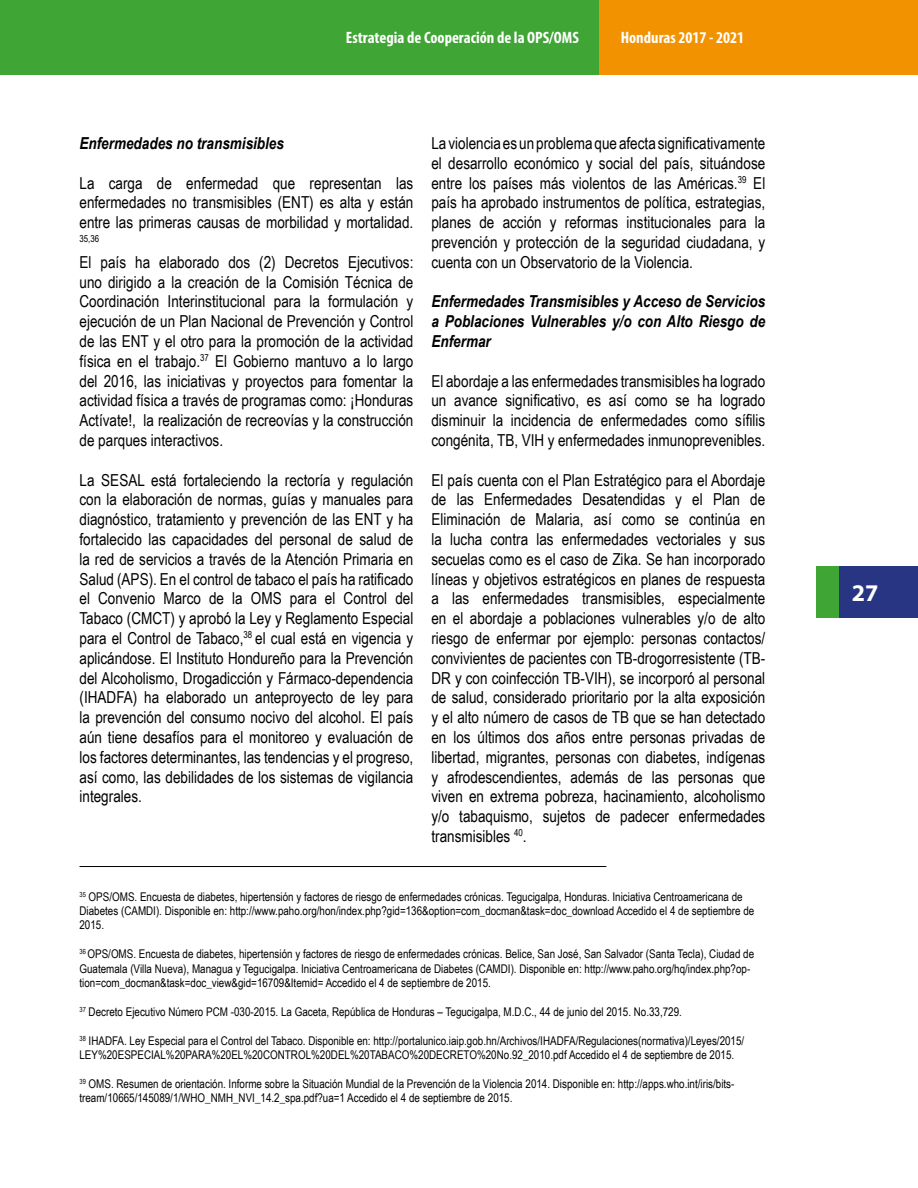
<style>
.page{position:relative;width:918px;height:1188px;background:#fff}
.page>*{position:absolute;margin:0;border:0;box-sizing:border-box;transform-origin:0 0}
.t1{font:700 24px "Myriad Pro";color:#fff}
.t2{font:16.5px/19.8px "Arial Narrow";color:#000;text-align:justify}
.t3{font:italic 700 16.5px/19.8px "Arial Narrow";color:#000;text-align:justify}
.t4{font:700 condensed 16.5px "Myriad Pro";color:#fff}
.t5{font:12px/14.4px "Arial Narrow";color:#000}
.t6{font:9.6px "Arial Narrow";color:#000}
</style>
<div class="page">
<div style="left:0;top:0;width:600px;height:74px;background:#3fa535"></div>
<div style="left:600px;top:0;width:318px;height:74px;background:#f39200"></div>
<div style="left:816px;top:566px;width:101px;height:52px;background:#283583"></div>
<div style="left:816px;top:566px;width:22px;height:52px;background:#3fa535"></div>
<hr style="left:80px;top:866px;width:526px;height:1px;background:#000">
<p class="t4" style="left:346px;top:27px;width:234px">Estrategia de Cooperación de la OPS/OMS</p>
<p class="t4" style="left:621px;top:27px;width:125px">Honduras 2017 - 2021</p>
<p class="t3" style="left:80px;top:132px;width:206px">Enfermedades no transmisibles</p>
<p class="t2" style="left:80px;top:172px;width:335px">La carga de enfermedad que representan las enfermedades no transmisibles (ENT) es alta y están entre las primeras causas de morbilidad y mortalidad.</p>
<p class="t6" style="left:80px;top:232px;width:21px">35,36</p>
<p class="t2" style="left:80px;top:251px;width:335px">El país ha elaborado dos (2) Decretos Ejecutivos: uno dirigido a la creación de la Comisión Técnica de Coordinación Interinstitucional para la formulación y ejecución de un Plan Nacional de Prevención y Control de las ENT y el otro para la promoción de la actividad física en el trabajo.<sup>37</sup> El Gobierno mantuvo a lo largo del 2016, las iniciativas y proyectos para fomentar la actividad física a través de programas como: ¡Honduras Actívate!, la realización de recreovías y la construcción de parques interactivos.</p>
<p class="t2" style="left:80px;top:469px;width:335px">La SESAL está fortaleciendo la rectoría y regulación con la elaboración de normas, guías y manuales para diagnóstico, tratamiento y prevención de las ENT y ha fortalecido las capacidades del personal de salud de la red de servicios a través de la Atención Primaria en Salud (APS). En el control de tabaco el país ha ratificado el Convenio Marco de la OMS para el Control del Tabaco (CMCT) y aprobó la Ley y Reglamento Especial para el Control de Tabaco,<sup>38</sup> el cual está en vigencia y aplicándose. El Instituto Hondureño para la Prevención del Alcoholismo, Drogadicción y Fármaco-dependencia (IHADFA) ha elaborado un anteproyecto de ley para la prevención del consumo nocivo del alcohol. El país aún tiene desafíos para el monitoreo y evaluación de los factores determinantes, las tendencias y el progreso, así como, las debilidades de los sistemas de vigilancia integrales.</p>
<p class="t2" style="left:431px;top:133px;width:335px">La violencia es un problema que afecta significativamente el desarrollo económico y social del país, situándose entre los países más violentos de las Américas.<sup>39</sup> El país ha aprobado instrumentos de política, estrategias, planes de acción y reformas institucionales para la prevención y protección de la seguridad ciudadana, y cuenta con un Observatorio de la Violencia.</p>
<p class="t3" style="left:431px;top:291px;width:335px">Enfermedades Transmisibles y Acceso de Servicios a Poblaciones Vulnerables y/o con Alto Riesgo de Enfermar</p>
<p class="t2" style="left:431px;top:370px;width:335px">El abordaje a las enfermedades transmisibles ha logrado un avance significativo, es así como se ha logrado disminuir la incidencia de enfermedades como sífilis congénita, TB, VIH y enfermedades inmunoprevenibles.</p>
<p class="t2" style="left:431px;top:469px;width:335px">El país cuenta con el Plan Estratégico para el Abordaje de las Enfermedades Desatendidas y el Plan de Eliminación de Malaria, así como se continúa en la lucha contra las enfermedades vectoriales y sus secuelas como es el caso de Zika. Se han incorporado líneas y objetivos estratégicos en planes de respuesta a las enfermedades transmisibles, especialmente en el abordaje a poblaciones vulnerables y/o de alto riesgo de enfermar por ejemplo: personas contactos/ convivientes de pacientes con TB-drogorresistente (TB-DR y con coinfección TB-VIH), se incorporó al personal de salud, considerado prioritario por la alta exposición y el alto número de casos de TB que se han detectado en los últimos dos años entre personas privadas de libertad, migrantes, personas con diabetes, indígenas y afrodescendientes, además de las personas que viven en extrema pobreza, hacinamiento, alcoholismo y/o tabaquismo, sujetos de padecer enfermedades transmisibles <sup>40</sup>.</p>
<p class="t5" style="left:80px;top:889px;width:676px"><sup>35</sup> OPS/OMS. Encuesta de diabetes, hipertensión y factores de riesgo de enfermedades crónicas. Tegucigalpa, Honduras. Iniciativa Centroamericana de<br>Diabetes (CAMDI). Disponible en: http://www.paho.org/hon/index.php?gid=136&amp;option=com_docman&amp;task=doc_download Accedido el 4 de septiembre de<br>2015.</p>
<p class="t5" style="left:80px;top:946px;width:676px"><sup>36</sup> OPS/OMS. Encuesta de diabetes, hipertensión y factores de riesgo de enfermedades crónicas. Belice, San José, San Salvador (Santa Tecla), Ciudad de<br>Guatemala (Villa Nueva), Managua y Tegucigalpa. Iniciativa Centroamericana de Diabetes (CAMDI). Disponible en: http://www.paho.org/hq/index.php?op&shy;tion=com_docman&amp;task=doc_view&amp;gid=16709&amp;Itemid= Accedido el 4 de septiembre de 2015.</p>
<p class="t5" style="left:80px;top:1004px;width:604px"><sup>37</sup> Decreto Ejecutivo Número PCM -030-2015. La Gaceta, República de Honduras – Tegucigalpa, M.D.C., 44 de junio del 2015. No.33,729.</p>
<p class="t5" style="left:80px;top:1033px;width:666px"><sup>38</sup> IHADFA. Ley Especial para el Control del Tabaco. Disponible en: http://portalunico.iaip.gob.hn/Archivos/IHADFA/Regulaciones(normativa)/Leyes/2015/<br>LEY%20ESPECIAL%20PARA%20EL%20CONTROL%20DEL%20TABACO%20DECRETO%20No.92_2010.pdf Accedido el 4 de septiembre de 2015.</p>
<p class="t5" style="left:80px;top:1076px;width:657px"><sup>39</sup> OMS. Resumen de orientación. Informe sobre la Situación Mundial de la Prevención de la Violencia 2014. Disponible en: http://apps.who.int/iris/bits&shy;tream/10665/145089/1/WHO_NMH_NVI_14.2_spa.pdf?ua=1 Accedido el 4 de septiembre de 2015.</p>
<h1 class="t1" style="left:852px;top:577px;width:28px">27</h1>
</div>
